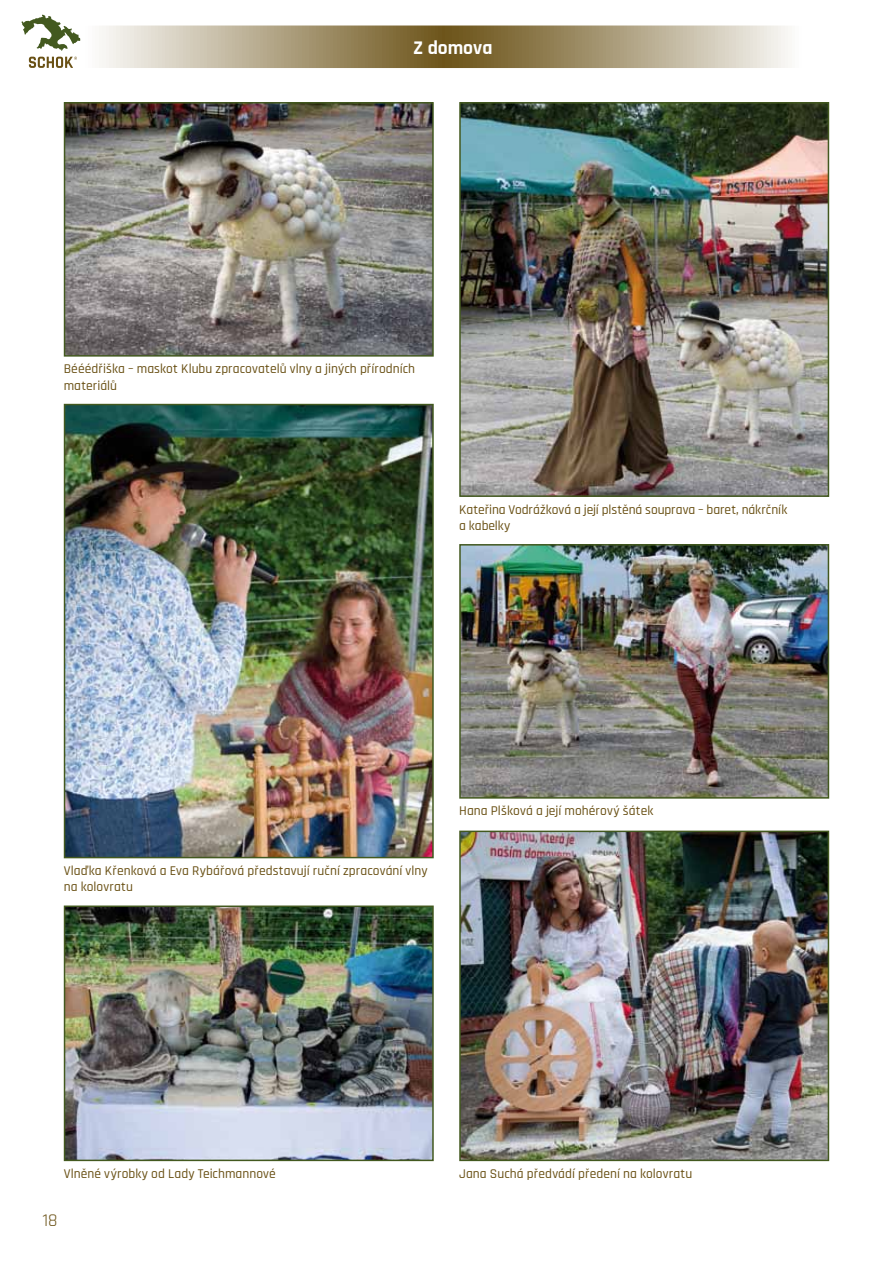
<style>
.page{position:relative;width:893px;height:1263px;background:#fff}
.page>*{position:absolute;margin:0;border:0;box-sizing:border-box;transform-origin:0 0}
.t1{font:700 19.5px "Rajdhani";color:#fff}
.t2{font:18px "Rajdhani";color:#695014}
.t3{font:500 13.5px/16.2px "Rajdhani";letter-spacing:.005em;color:#695014}
</style>
<div class="page">
<svg style="left:0;top:26px;width:893px;height:42px"></svg>
<svg style="left:21px;top:14px;width:59px;height:37px"></svg>
<svg style="left:29px;top:57px;width:48px;height:11px"></svg>
<svg style="left:892px;top:35px;width:1px;height:24px"></svg>
<img style="left:462px;top:834px;width:364px;height:324px">
<div style="left:459px;top:831px;width:370px;height:330px;border:2px solid #43591f"></div>
<img style="left:67px;top:407px;width:364px;height:448px">
<div style="left:64px;top:404px;width:370px;height:454px;border:2px solid #43591f"></div>
<img style="left:67px;top:908px;width:364px;height:250px">
<div style="left:64px;top:905px;width:370px;height:256px;border:2px solid #43591f"></div>
<img style="left:462px;top:105px;width:364px;height:389px">
<div style="left:459px;top:102px;width:370px;height:395px;border:2px solid #43591f"></div>
<img style="left:67px;top:105px;width:364px;height:249px">
<div style="left:64px;top:102px;width:370px;height:255px;border:2px solid #43591f"></div>
<img style="left:462px;top:547px;width:364px;height:249px">
<div style="left:459px;top:544px;width:370px;height:255px;border:2px solid #43591f"></div>
<h1 class="t1" style="left:413px;top:36px;width:81px">Z domova</h1>
<p class="t3" style="left:64px;top:361px;width:353px">Bééédřiška – maskot Klubu zpracovatelů vlny a jiných přírodních materiálů</p>
<p class="t3" style="left:459px;top:502px;width:330px">Kateřina Vodrážková a její plstěná souprava – baret, nákrčník a kabelky</p>
<p class="t3" style="left:64px;top:863px;width:366px">Vlaďka Křenková a Eva Rybářová představují ruční zpracování vlny na kolovratu</p>
<p class="t3" style="left:459px;top:803px;width:196px">Hana Plšková a její mohérový šátek</p>
<p class="t3" style="left:64px;top:1166px;width:214px">Vlněné výrobky od Lady Teichmannové</p>
<h2 class="t2" style="left:43px;top:1209px;width:17px">18</h2>
<p class="t3" style="left:459px;top:1166px;width:234px">Jana Suchá předvádí předení na kolovratu</p>
</div>
